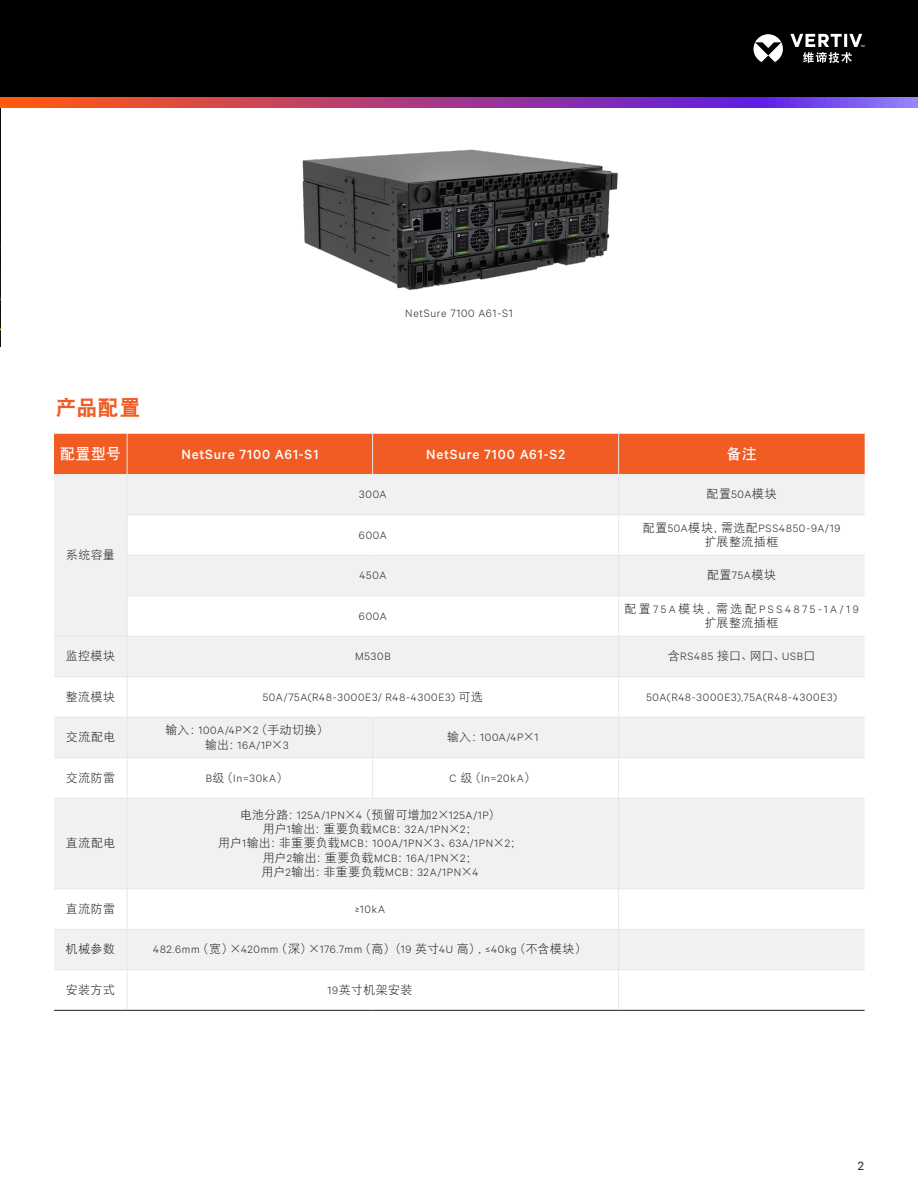
<style>
.page{position:relative;width:918px;height:1188px;background:#fff}
.page>*{position:absolute;margin:0;border:0;box-sizing:border-box;transform-origin:0 0}
.Vertiv_Header_Subtit{font:21px "DF Hei GB W9";color:#f15b24}
.Vertiv_Header_Subtit-2{font:500 15px "Calibre";letter-spacing:.055em;color:#fff}
.Vertiv_Header_Subtit-3{font:15px "DF Hei GB W7";letter-spacing:.025em;color:#fff}
.t1{font:13.5px "Calibre";color:#231f20}
.Vertiv_Header_Subtit-4{font:300 12px "Calibre";letter-spacing:.06em;color:#231f20}
.Vertiv_Header_Subtit-5{font:12px "DFP Hei W3";letter-spacing:.03em;color:#231f20}
.Vertiv_Header_Subtit-6{font:300 12px/14.4px "Calibre";letter-spacing:.21em;color:#231f20;text-align:center}
.s1{font-family:"Calibre";font-weight:300}
.s2{font-family:"DFP Hei W3";font-weight:400}
</style>
<div class="page">
<div style="left:0;top:0;width:918px;height:108px;background:#000"></div>
<svg style="left:0;top:98px;width:918px;height:10px;background:#a73f8c"></svg>
<svg style="left:754px;top:34px;width:110px;height:29px"></svg>
<div style="left:54px;top:434px;width:811px;height:40px;background:#f15b24"></div>
<svg style="left:54px;top:474px;width:811px;height:496px;fill:#f0f1f2"></svg>
<hr style="left:54px;top:889px;width:73px;height:1px;background:#e6e7e9">
<hr style="left:127px;top:889px;width:246px;height:1px;background:#e6e7e9">
<hr style="left:373px;top:889px;width:246px;height:1px;background:#e6e7e9">
<hr style="left:619px;top:889px;width:246px;height:1px;background:#e6e7e9">
<hr style="left:54px;top:929px;width:73px;height:1px;background:#e6e7e9">
<hr style="left:127px;top:929px;width:246px;height:1px;background:#e6e7e9">
<hr style="left:373px;top:929px;width:246px;height:1px;background:#e6e7e9">
<hr style="left:619px;top:929px;width:246px;height:1px;background:#e6e7e9">
<hr style="left:54px;top:970px;width:73px;height:1px;background:#e6e7e9">
<hr style="left:127px;top:970px;width:246px;height:1px;background:#e6e7e9">
<hr style="left:373px;top:970px;width:246px;height:1px;background:#e6e7e9">
<hr style="left:619px;top:970px;width:246px;height:1px;background:#e6e7e9">
<hr style="left:127px;top:434px;width:1px;height:40px;background:#e6e7e9">
<hr style="left:372px;top:434px;width:1px;height:40px;background:#e6e7e9">
<hr style="left:618px;top:434px;width:1px;height:40px;background:#e6e7e9">
<hr style="left:127px;top:474px;width:1px;height:41px;background:#e6e7e9">
<hr style="left:618px;top:474px;width:1px;height:41px;background:#e6e7e9">
<hr style="left:127px;top:515px;width:246px;height:1px;background:#e6e7e9">
<hr style="left:127px;top:515px;width:1px;height:40px;background:#e6e7e9">
<hr style="left:373px;top:515px;width:246px;height:1px;background:#e6e7e9">
<hr style="left:619px;top:515px;width:246px;height:1px;background:#e6e7e9">
<hr style="left:618px;top:515px;width:1px;height:40px;background:#e6e7e9">
<hr style="left:127px;top:555px;width:246px;height:1px;background:#e6e7e9">
<hr style="left:127px;top:555px;width:1px;height:41px;background:#e6e7e9">
<hr style="left:373px;top:555px;width:246px;height:1px;background:#e6e7e9">
<hr style="left:619px;top:555px;width:246px;height:1px;background:#e6e7e9">
<hr style="left:618px;top:555px;width:1px;height:41px;background:#e6e7e9">
<hr style="left:127px;top:596px;width:246px;height:1px;background:#e6e7e9">
<hr style="left:127px;top:596px;width:1px;height:40px;background:#e6e7e9">
<hr style="left:373px;top:596px;width:246px;height:1px;background:#e6e7e9">
<hr style="left:619px;top:596px;width:246px;height:1px;background:#e6e7e9">
<hr style="left:618px;top:596px;width:1px;height:40px;background:#e6e7e9">
<hr style="left:54px;top:636px;width:73px;height:1px;background:#e6e7e9">
<hr style="left:127px;top:636px;width:246px;height:1px;background:#e6e7e9">
<hr style="left:127px;top:636px;width:1px;height:41px;background:#e6e7e9">
<hr style="left:373px;top:636px;width:246px;height:1px;background:#e6e7e9">
<hr style="left:619px;top:636px;width:246px;height:1px;background:#e6e7e9">
<hr style="left:618px;top:636px;width:1px;height:41px;background:#e6e7e9">
<hr style="left:54px;top:677px;width:73px;height:1px;background:#e6e7e9">
<hr style="left:127px;top:677px;width:246px;height:1px;background:#e6e7e9">
<hr style="left:127px;top:677px;width:1px;height:40px;background:#e6e7e9">
<hr style="left:373px;top:677px;width:246px;height:1px;background:#e6e7e9">
<hr style="left:619px;top:677px;width:246px;height:1px;background:#e6e7e9">
<hr style="left:618px;top:677px;width:1px;height:40px;background:#e6e7e9">
<hr style="left:54px;top:717px;width:73px;height:1px;background:#e6e7e9">
<hr style="left:127px;top:717px;width:246px;height:1px;background:#e6e7e9">
<hr style="left:127px;top:717px;width:1px;height:41px;background:#e6e7e9">
<hr style="left:373px;top:717px;width:246px;height:1px;background:#e6e7e9">
<hr style="left:372px;top:717px;width:1px;height:41px;background:#e6e7e9">
<hr style="left:619px;top:717px;width:246px;height:1px;background:#e6e7e9">
<hr style="left:618px;top:717px;width:1px;height:41px;background:#e6e7e9">
<hr style="left:54px;top:758px;width:73px;height:1px;background:#e6e7e9">
<hr style="left:127px;top:758px;width:246px;height:1px;background:#e6e7e9">
<hr style="left:127px;top:758px;width:1px;height:40px;background:#e6e7e9">
<hr style="left:373px;top:758px;width:246px;height:1px;background:#e6e7e9">
<hr style="left:372px;top:758px;width:1px;height:40px;background:#e6e7e9">
<hr style="left:619px;top:758px;width:246px;height:1px;background:#e6e7e9">
<hr style="left:618px;top:758px;width:1px;height:40px;background:#e6e7e9">
<hr style="left:54px;top:798px;width:73px;height:1px;background:#e6e7e9">
<hr style="left:127px;top:798px;width:246px;height:1px;background:#e6e7e9">
<hr style="left:127px;top:798px;width:1px;height:91px;background:#e6e7e9">
<hr style="left:373px;top:798px;width:246px;height:1px;background:#e6e7e9">
<hr style="left:619px;top:798px;width:246px;height:1px;background:#e6e7e9">
<hr style="left:618px;top:798px;width:1px;height:91px;background:#e6e7e9">
<hr style="left:127px;top:889px;width:1px;height:40px;background:#e6e7e9">
<hr style="left:618px;top:889px;width:1px;height:40px;background:#e6e7e9">
<hr style="left:127px;top:930px;width:1px;height:40px;background:#e6e7e9">
<hr style="left:618px;top:930px;width:1px;height:40px;background:#e6e7e9">
<hr style="left:127px;top:970px;width:1px;height:40px;background:#e6e7e9">
<hr style="left:618px;top:970px;width:1px;height:40px;background:#e6e7e9">
<hr style="left:54px;top:1010px;width:73px;height:1px;background:#231f20">
<hr style="left:127px;top:1010px;width:246px;height:1px;background:#231f20">
<hr style="left:373px;top:1010px;width:246px;height:1px;background:#231f20">
<hr style="left:619px;top:1010px;width:246px;height:1px;background:#231f20">
<img style="left:302px;top:149px;width:316px;height:141px">
<img style="left:0;top:108px;width:1px;height:239px">
<p class="Vertiv_Header_Subtit-4" style="left:405px;top:306px;width:109px">NetSure 7100 A61-S1</p>
<p class="Vertiv_Header_Subtit" style="left:56px;top:396px;width:86px">产品配置</p>
<p class="Vertiv_Header_Subtit-3" style="left:60px;top:445px;width:63px">配置型号</p>
<p class="Vertiv_Header_Subtit-2" style="left:181px;top:445px;width:138px">NetSure 7100 A61-S1</p>
<p class="Vertiv_Header_Subtit-2" style="left:426px;top:445px;width:140px">NetSure 7100 A61-S2</p>
<p class="Vertiv_Header_Subtit-3" style="left:726px;top:445px;width:32px">备注</p>
<p class="Vertiv_Header_Subtit-5" style="left:66px;top:549px;width:50px">系统容量</p>
<p class="Vertiv_Header_Subtit-4" style="left:359px;top:488px;width:29px">300A</p>
<p class="Vertiv_Header_Subtit-5" style="left:707px;top:488px;width:72px">配置<span class="s1">50A</span>模块</p>
<p class="Vertiv_Header_Subtit-4" style="left:359px;top:528px;width:29px">600A</p>
<p class="Vertiv_Header_Subtit-4" style="left:643px;top:521px;width:199px"><span class="s2">配置</span>50A<span class="s2">模块，需选配</span>PSS4850-9A/19</p>
<p class="Vertiv_Header_Subtit-5" style="left:705px;top:536px;width:75px">扩展整流插框</p>
<p class="Vertiv_Header_Subtit-4" style="left:359px;top:569px;width:28px">450A</p>
<p class="Vertiv_Header_Subtit-5" style="left:707px;top:569px;width:71px">配置<span class="s1">75A</span>模块</p>
<p class="Vertiv_Header_Subtit-4" style="left:359px;top:609px;width:29px">600A</p>
<p class="Vertiv_Header_Subtit-6" style="left:625px;top:601px;width:236px"><span class="s2">配置</span>75A<span class="s2">模块，需选配</span>PSS4875-1A/19<span class="s2">扩展整流插框</span></p>
<p class="Vertiv_Header_Subtit-5" style="left:66px;top:650px;width:51px">监控模块</p>
<p class="Vertiv_Header_Subtit-4" style="left:355px;top:650px;width:37px">M530B</p>
<p class="Vertiv_Header_Subtit-5" style="left:668px;top:650px;width:149px">含<span class="s1">RS485</span> 接口、网口、<span class="s1">USB</span>口</p>
<p class="Vertiv_Header_Subtit-5" style="left:66px;top:691px;width:51px">整流模块</p>
<p class="Vertiv_Header_Subtit-4" style="left:263px;top:690px;width:222px">50A/75A(R48-3000E3/ R48-4300E3) <span class="s2">可选</span></p>
<p class="Vertiv_Header_Subtit-4" style="left:646px;top:690px;width:192px">50A(R48-3000E3),75A(R48-4300E3)</p>
<p class="Vertiv_Header_Subtit-5" style="left:66px;top:731px;width:51px">交流配电</p>
<p class="Vertiv_Header_Subtit-5" style="left:165px;top:724px;width:165px">输入：<span class="s1">100A/4P</span>×<span class="s1">2</span>（手动切换）</p>
<p class="Vertiv_Header_Subtit-4" style="left:205px;top:738px;width:85px"><span class="s2">输出：</span>16A/1P<span class="s2">×</span>3</p>
<p class="Vertiv_Header_Subtit-4" style="left:447px;top:731px;width:93px"><span class="s2">输入：</span>100A/4P<span class="s2">×</span>1</p>
<p class="Vertiv_Header_Subtit-5" style="left:66px;top:772px;width:51px">交流防雷</p>
<p class="Vertiv_Header_Subtit-4" style="left:206px;top:771px;width:84px">B<span class="s2">级（</span>In=30kA<span class="s2">）</span></p>
<p class="Vertiv_Header_Subtit-4" style="left:450px;top:771px;width:88px">C <span class="s2">级（</span>In=20kA<span class="s2">）</span></p>
<p class="Vertiv_Header_Subtit-5" style="left:66px;top:837px;width:51px">直流配电</p>
<p class="Vertiv_Header_Subtit-4" style="left:240px;top:808px;width:262px"><span class="s2">电池分路：</span>125A/1PN<span class="s2">×</span>4<span class="s2">（预留可增加</span>2<span class="s2">×</span>125A/1P<span class="s2">）</span></p>
<p class="Vertiv_Header_Subtit-5" style="left:262px;top:823px;width:216px">用户<span class="s1">1</span>输出：重要负载<span class="s1">MCB</span>：<span class="s1">32A/1PN</span>×<span class="s1">2</span>；</p>
<p class="Vertiv_Header_Subtit-4" style="left:218px;top:837px;width:306px"><span class="s2">用户</span>1<span class="s2">输出：非重要负载</span>MCB<span class="s2">：</span>100A/1PN<span class="s2">×</span>3<span class="s2">、</span>63A/1PN<span class="s2">×</span>2<span class="s2">；</span></p>
<p class="Vertiv_Header_Subtit-5" style="left:262px;top:852px;width:217px">用户<span class="s1">2</span>输出：重要负载<span class="s1">MCB</span>：<span class="s1">16A/1PN</span>×<span class="s1">2</span>；</p>
<p class="Vertiv_Header_Subtit-5" style="left:261px;top:866px;width:219px">用户<span class="s1">2</span>输出：非重要负载<span class="s1">MCB</span>：<span class="s1">32A/1PN</span>×<span class="s1">4</span></p>
<p class="Vertiv_Header_Subtit-5" style="left:66px;top:903px;width:51px">直流防雷</p>
<p class="Vertiv_Header_Subtit-4" style="left:355px;top:902px;width:32px">≥10kA</p>
<p class="Vertiv_Header_Subtit-5" style="left:66px;top:943px;width:51px">机械参数</p>
<p class="Vertiv_Header_Subtit-4" style="left:153px;top:943px;width:435px">482.6mm<span class="s2">（宽）×</span>420mm<span class="s2">（深）×</span>176.7mm<span class="s2">（高）（</span>19 <span class="s2">英寸</span>4U <span class="s2">高），</span>≤40kg<span class="s2">（不含模块）</span></p>
<p class="Vertiv_Header_Subtit-5" style="left:66px;top:984px;width:51px">安装方式</p>
<p class="Vertiv_Header_Subtit-5" style="left:328px;top:984px;width:86px"><span class="s1">19</span>英寸机架安装</p>
<p class="t1" style="left:858px;top:1158px;width:8px">2</p>
</div>
